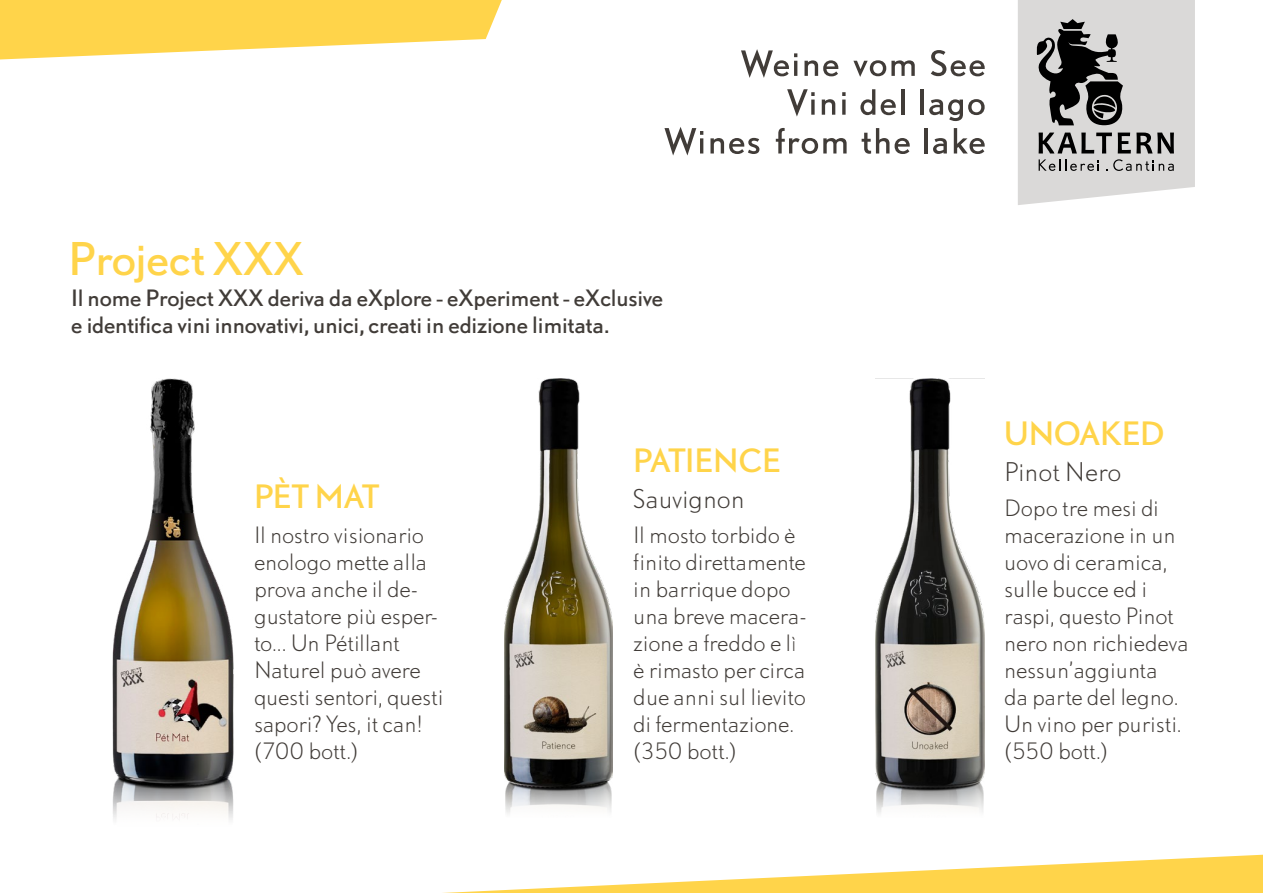
<style>
.page{position:relative;width:1263px;height:893px;background:#fff}
.page>*{position:absolute;margin:0;border:0;box-sizing:border-box;transform-origin:0 0}
.t1{font:42px "DTL Nobel T";color:#ffd44a}
.t2{font:30px "DTL Nobel TOT";color:#ffd44a}
.t3{font:300 24px "DTL Nobel TOT";color:#413c38}
.t4{font:300 21px/27px "DTL Nobel T";letter-spacing:-.01em;color:#413c38}
.t5{font:21px/27px "DTL Nobel T";letter-spacing:-.005em;color:#413c38}
</style>
<div class="page">
<svg style="left:0;top:0;width:502px;height:59px"></svg>
<svg style="left:443px;top:855px;width:820px;height:38px"></svg>
<img style="left:504px;top:378px;width:109px;height:436px">
<img style="left:875px;top:378px;width:109px;height:436px">
<img style="left:112px;top:378px;width:122px;height:442px">
<svg style="left:741px;top:49px;width:56px;height:29px"></svg>
<hr style="left:794px;top:61px;width:3px;height:15px;background:#413c38">
<svg style="left:804px;top:60px;width:34px;height:16px"></svg>
<svg style="left:853px;top:60px;width:62px;height:17px"></svg>
<svg style="left:931px;top:50px;width:54px;height:26px"></svg>
<svg style="left:787px;top:89px;width:28px;height:28px"></svg>
<svg style="left:811px;top:100px;width:4px;height:15px"></svg>
<svg style="left:822px;top:99px;width:13px;height:16px"></svg>
<svg style="left:842px;top:92px;width:3px;height:4px"></svg>
<hr style="left:842px;top:100px;width:3px;height:15px;background:#413c38">
<svg style="left:860px;top:89px;width:15px;height:26px"></svg>
<svg style="left:881px;top:99px;width:15px;height:16px"></svg>
<hr style="left:901px;top:89px;width:3px;height:26px;background:#413c38">
<hr style="left:921px;top:89px;width:3px;height:26px;background:#413c38">
<svg style="left:929px;top:99px;width:56px;height:22px"></svg>
<svg style="left:664px;top:127px;width:39px;height:29px"></svg>
<hr style="left:700px;top:138px;width:3px;height:15px;background:#413c38">
<svg style="left:710px;top:138px;width:49px;height:16px"></svg>
<svg style="left:776px;top:128px;width:70px;height:26px"></svg>
<svg style="left:862px;top:128px;width:48px;height:26px"></svg>
<hr style="left:924px;top:128px;width:4px;height:25px;background:#413c38">
<svg style="left:933px;top:138px;width:14px;height:16px"></svg>
<svg style="left:954px;top:128px;width:31px;height:26px"></svg>
<svg style="left:1018px;top:0;width:177px;height:205px;background:#b6b5b4"></svg>
<h1 class="t1" style="left:68px;top:230px;width:237px">Project XXX</h1>
<p class="t5" style="left:71px;top:283px;width:593px">Il nome Project XXX deriva da eXplore - eXperiment - eXclusive e identifica vini innovativi, unici, creati in edizione limitata.</p>
<h2 class="t2" style="left:254px;top:475px;width:127px">PÈT MAT</h2>
<p class="t4" style="left:254px;top:521px;width:191px">Il nostro visionario enologo mette alla prova anche il de&shy;gustatore più esper&shy;to... Un Pétillant<br>Naturel può avere questi sentori, questi sapori? Yes, it can! (700 bott.)</p>
<h2 class="t2" style="left:633px;top:440px;width:149px">PATIENCE</h2>
<p class="t3" style="left:633px;top:483px;width:113px">Sauvignon</p>
<p class="t4" style="left:633px;top:521px;width:175px">Il mosto torbido è finito direttamente in barrique dopo una breve macera&shy;zione a freddo e lì è rimasto per circa due anni sul lievito di fermentazione. (350 bott.)</p>
<h2 class="t2" style="left:1004px;top:413px;width:162px">UNOAKED</h2>
<p class="t3" style="left:1004px;top:456px;width:119px">Pinot Nero</p>
<p class="t4" style="left:1004px;top:494px;width:186px">Dopo tre mesi di macerazione in un uovo di ceramica, sulle bucce ed i raspi, questo Pinot nero non richiedeva nessun’aggiunta<br>da parte del legno.<br>Un vino per puristi. (550 bott.)</p>
</div>
